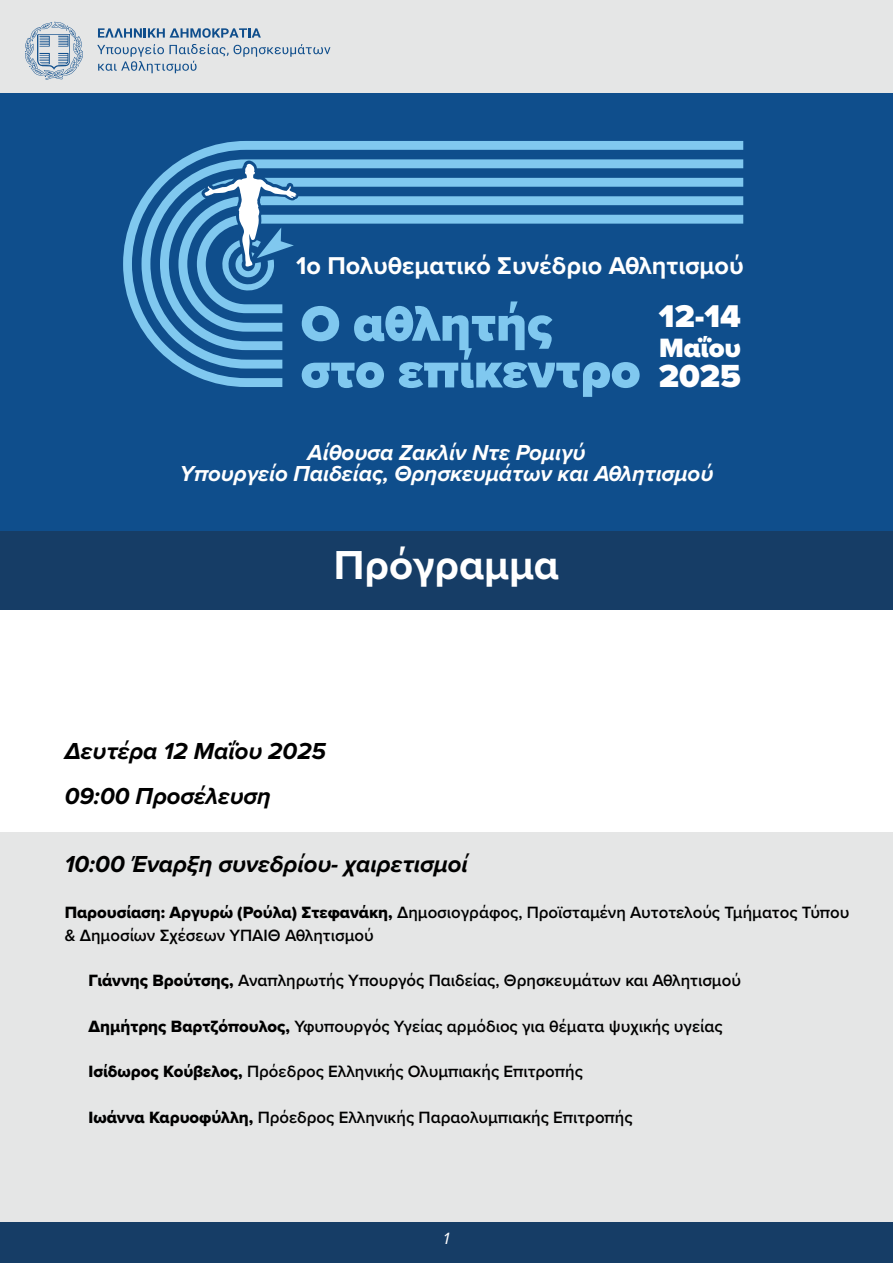
<style>
.page{position:relative;width:893px;height:1263px;background:#fff}
.page>*{position:absolute;margin:0;border:0;box-sizing:border-box;transform-origin:0 0}
.t1{font:900 51.3px/46.8px "Proxima Nova";color:#80c8ef}
.t2{font:700 41.85px "Proxima Nova";color:#fff}
.t3{font:900 33.15px "Proxima Nova";color:#fff}
.t4{font:900 32.7px "Proxima Nova";color:#fff}
.t5{font:900 27.45px "Proxima Nova";color:#fff}
.t6{font:700 25.2px "Proxima Nova";color:#fff}
.t7{font:italic 700 24px/45.6px "Proxima Nova";color:#000}
.t8{font:italic 700 22.5px/21.3px "Proxima Nova";color:#fff;text-align:center}
.t9{font:600 16.95px/22.8px "Proxima Nova";color:#000}
.t10{font:italic 16.95px "Proxima Nova";color:#fff}
.s1{font-family:"Proxima Nova Extrabld";font-weight:400}
</style>
<div class="page">
<div style="left:0;top:832px;width:893px;height:392px;background:#e5e6e6"></div>
<div style="left:0;top:1222px;width:893px;height:41px;background:#163d66"></div>
<div style="left:0;top:0;width:893px;height:140px;background:#e5e6e6"></div>
<svg style="left:98px;top:28px;width:163px;height:10px"></svg>
<svg style="left:97px;top:44px;width:233px;height:29px"></svg>
<svg style="left:25px;top:22px;width:58px;height:58px"></svg>
<div style="left:0;top:94px;width:893px;height:465px;background:#0f4e8c"></div>
<div style="left:0;top:531px;width:893px;height:79px;background:#163d66"></div>
<svg style="left:123px;top:141px;width:620px;height:246px"></svg>
<svg style="left:160px;top:163px;width:583px;height:187px"></svg>
<h3 class="t6" style="left:296px;top:247px;width:449px">1ο Πολυθεματικό Συνέδριο Αθλητισμού</h3>
<h3 class="t4" style="left:659px;top:292px;width:84px">12-14</h3>
<h3 class="t5" style="left:659px;top:328px;width:83px">Μαΐου</h3>
<h3 class="t3" style="left:659px;top:351px;width:84px">2025</h3>
<h1 class="t1" style="left:301px;top:300px;width:341px">Ο αθλητής στο επίκεντρο</h1>
<h3 class="t8" style="left:180px;top:441px;width:535px">Αίθουσα Ζακλίν Ντε Ρομιγύ<br>Υπουργείο Παιδείας, Θρησκευμάτων και Αθλητισμού</h3>
<h2 class="t2" style="left:334px;top:534px;width:227px">Πρόγραμμα</h2>
<h3 class="t7" style="left:65px;top:727px;width:263px">Δευτέρα 12 Μαΐου 2025<br>09:00 Προσέλευση</h3>
<h3 class="t7" style="left:65px;top:841px;width:405px">10:00 Έναρξη συνεδρίου- χαιρετισμοί</h3>
<p class="t9" style="left:65px;top:900px;width:786px"><span class="s1">Παρουσίαση: Αργυρώ (Ρούλα) Στεφανάκη,</span> Δημοσιογράφος, Προϊσταμένη Αυτοτελούς Τμήματος Τύπου &amp; Δημοσίων Σχέσεων ΥΠΑΙΘ Αθλητισμού</p>
<p class="t9" style="left:89px;top:969px;width:654px"><span class="s1">Γιάννης Βρούτσης,</span> Αναπληρωτής Υπουργός Παιδείας, Θρησκευμάτων και Αθλητισμού</p>
<p class="t9" style="left:89px;top:1014px;width:635px"><span class="s1">Δημήτρης Βαρτζόπουλος,</span> Υφυπουργός Υγείας αρμόδιος για θέματα ψυχικής υγείας</p>
<p class="t9" style="left:89px;top:1060px;width:496px"><span class="s1">Ισίδωρος Κούβελος,</span> Πρόεδρος Ελληνικής Ολυμπιακής Επιτροπής</p>
<p class="t9" style="left:89px;top:1105px;width:546px"><span class="s1">Ιωάννα Καρυοφύλλη,</span> Πρόεδρος Ελληνικής Παραολυμπιακής Επιτροπής</p>
<p class="t10" style="left:443px;top:1226px;width:7px">1</p>
</div>
